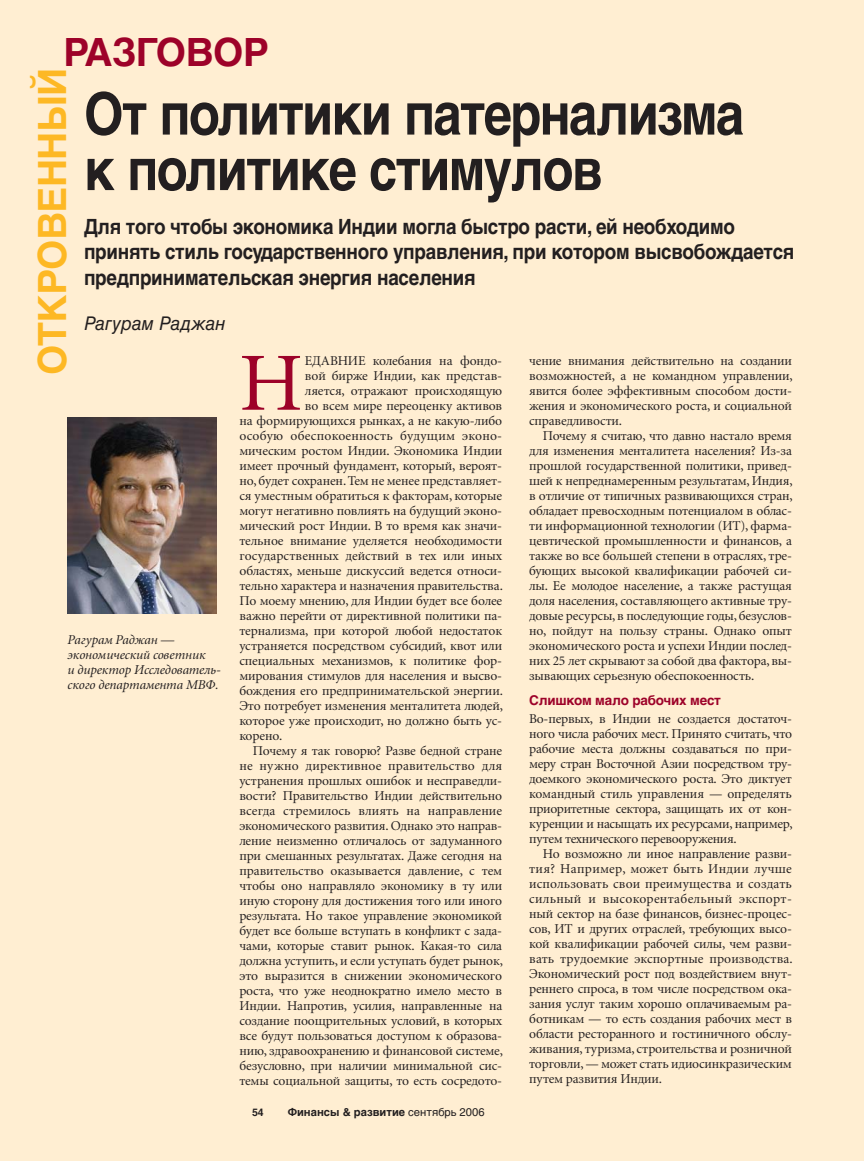
<style>
.page{position:relative;width:864px;height:1161px;background:#ffeed2}
.page>*{position:absolute;margin:0;border:0;box-sizing:border-box;transform-origin:0 0}
.t1{font:82.8px "Minion Cyr";color:#9d0229}
.t2{font:700 58.65px/55.5px "Helvetica Cyr";letter-spacing:-.035em;color:#231f20;scale:.87 1}
.t3{font:700 39px "Helvetica Cyr";letter-spacing:-.015em;color:#fdb824}
.t4{font:700 39px "Helvetica Cyr";letter-spacing:-.015em;color:#9d0229}
.t5{font:700 21px/25.5px "Helvetica Cyr";letter-spacing:-.015em;color:#231f20;scale:.9 1}
.t6{font:18.9px "Helvetica Cyr Inclined";color:#231f20;scale:.95 1}
.t7{font:13.5px/15px "Minion Cyr";letter-spacing:-.01em;color:#231f20;text-align:justify}
.t8{font:italic 13.5px/15px "Minion Cyr";letter-spacing:-.01em;color:#231f20}
.t9{font:13.5px "Minion Cyr";letter-spacing:.015em;color:#231f20}
.t10{font:13.5px "Minion Cyr";letter-spacing:.01em;color:#231f20}
.t11{font:700 13.5px "Helvetica Cyr";letter-spacing:-.015em;color:#9d0229}
.t12{font:700 11.25px "Helvetica Cyr";color:#231f20}
.t13{font:700 10.5px "Helvetica Cyr";color:#231f20}
.s1{font-family:"Helvetica Cyr Upright";font-weight:400}
</style>
<div class="page">
<img style="left:68px;top:417px;width:148px;height:196px">
<h3 class="t4" style="left:63px;top:38px;width:207px">РАЗГОВОР</h3>
<h3 class="t3" style="left:38px;top:375px;width:308px;rotate:-90deg">ОТКРОВЕННЫЙ</h3>
<h2 class="t2" style="left:84px;top:91px;width:760px">От политики патернализма к политике стимулов</h2>
<h3 class="t5" style="left:84px;top:215px;width:791px">Для того чтобы экономика Индии могла быстро расти, ей необходимо принять стиль государственного управления, при котором высвобождается предпринимательская энергия населения</h3>
<h3 class="t6" style="left:84px;top:316px;width:150px">Рагурам Раджан</h3>
<h1 class="t1" style="left:239px;top:350px;width:65px">Н</h1>
<p class="t7" style="left:305px;top:354px;width:199px">ЕДАВНИЕ колебания на фондо-</p>
<p class="t7" style="left:529px;top:354px;width:265px">чение внимания действительно на создании возможностей, а не командном управлении, явится более эффективным способом дости&shy;жения и экономического роста, и социальной справедливости.</p>
<p class="t7" style="left:529px;top:429px;width:265px;text-indent:14px">Почему я считаю, что давно настало время для изменения менталитета населения? Из-за прошлой государственной политики, привед&shy;шей к непреднамеренным результатам, Индия, в отличие от типичных развивающихся стран, обладает превосходным потенциалом в облас&shy;ти информационной технологии (ИТ), фарма&shy;цевтической промышленности и финансов, а также во все большей степени в отраслях, тре&shy;бующих высокой квалификации рабочей си&shy;лы. Ее молодое население, а также растущая доля населения, составляющего активные тру&shy;довые ресурсы, в последующие годы, безуслов&shy;но, пойдут на пользу страны. Однако опыт экономического роста и успехи Индии послед&shy;них 25 лет скрывают за собой два фактора, вы&shy;зывающих серьезную обеспокоенность.</p>
<p class="t11" style="left:529px;top:696px;width:193px">Слишком мало рабочих мест</p>
<p class="t7" style="left:529px;top:713px;width:265px">Во-первых, в Индии не создается достаточ&shy;ного числа рабочих мест. Принято считать, что рабочие места должны создаваться по при&shy;меру стран Восточной Азии посредством тру&shy;доемкого экономического роста. Это диктует командный стиль управления — определять приоритетные сектора, защищать их от кон&shy;куренции и насыщать их ресурсами, например, путем технического перевооружения.</p>
<p class="t7" style="left:529px;top:848px;width:265px;text-indent:14px">Но возможно ли иное направление разви&shy;тия? Например, может быть Индии лучше ис поль зовать свои преимущества и создать сильный и высокорентабельный экспорт&shy;ный сектор на базе финансов, бизнес-процес&shy;сов, ИТ и других отраслей, требующих высо&shy;кой квалификации рабочей силы, чем разви&shy;вать трудоемкие экспортные производства.<br>Экономический рост под воздействием внут&shy;реннего спроса, в том числе посредством ока&shy;зания услуг таким хорошо оплачиваемым ра&shy;ботникам — то есть создания рабочих мест в области ресторанного и гостиничного обслу&shy;живания, туризма, строительства и розничной торговли, — может стать идиосинкразическим путем развития Индии.</p>
<p class="t7" style="left:305px;top:369px;width:199px">вой бирже Индии, как представ-</p>
<p class="t7" style="left:305px;top:384px;width:199px">ляется, отражают происходящую</p>
<p class="t7" style="left:305px;top:399px;width:199px">во всем мире переоценку активов</p>
<p class="t7" style="left:239px;top:414px;width:264px">на формирующихся рынках, а не какую-либо</p>
<p class="t9" style="left:239px;top:430px;width:264px">особую обеспокоенность будущим эконо-</p>
<p class="t7" style="left:239px;top:444px;width:264px">мическим ростом Индии. Экономика Индии</p>
<p class="t7" style="left:239px;top:459px;width:264px">имеет прочный фундамент, который, вероят-</p>
<p class="t7" style="left:239px;top:474px;width:264px">но, будет сохранен. Тем не менее представляет-</p>
<p class="t7" style="left:239px;top:489px;width:264px">ся уместным обратиться к факторам, которые</p>
<p class="t7" style="left:239px;top:504px;width:264px">могут негативно повлиять на будущий эконо-</p>
<p class="t7" style="left:239px;top:519px;width:264px">мический рост Индии. В то время как значи-</p>
<p class="t7" style="left:239px;top:534px;width:264px">тельное внимание уделяется необходимости</p>
<p class="t7" style="left:239px;top:549px;width:264px">государственных действий в тех или иных</p>
<p class="t7" style="left:239px;top:564px;width:264px">областях, меньше дискуссий ведется относи-</p>
<p class="t7" style="left:239px;top:579px;width:265px">тельно характера и назначения правительства.</p>
<p class="t7" style="left:239px;top:594px;width:264px">По моему мнению, для Индии будет все более</p>
<p class="t7" style="left:239px;top:609px;width:264px">важно перейти от директивной политики па-</p>
<p class="t7" style="left:239px;top:624px;width:264px">тернализма, при которой любой недостаток</p>
<p class="t7" style="left:239px;top:639px;width:264px">устраняется посредством субсидий, квот или</p>
<p class="t7" style="left:239px;top:654px;width:264px">специальных механизмов, к политике фор-</p>
<p class="t7" style="left:239px;top:669px;width:264px">мирования стимулов для населения и высво-</p>
<p class="t7" style="left:239px;top:684px;width:265px">бождения его предпринимательской энергии.</p>
<p class="t7" style="left:239px;top:699px;width:265px">Это потребует изменения менталитета людей,</p>
<p class="t7" style="left:239px;top:714px;width:264px">которое уже происходит, но должно быть ус-</p>
<p class="t7" style="left:239px;top:729px;width:45px">корено.</p>
<p class="t7" style="left:253px;top:744px;width:251px">Почему я так говорю? Разве бедной стране</p>
<p class="t10" style="left:239px;top:760px;width:264px">не нужно директивное правительство для</p>
<p class="t7" style="left:239px;top:774px;width:264px">устранения прошлых ошибок и несправедли-</p>
<p class="t7" style="left:239px;top:789px;width:264px">вости? Правительство Индии действительно</p>
<p class="t7" style="left:239px;top:804px;width:264px">всегда стремилось влиять на направление</p>
<p class="t7" style="left:239px;top:819px;width:264px">экономического развития. Однако это направ-</p>
<p class="t7" style="left:239px;top:834px;width:264px">ление неизменно отличалось от задуманного</p>
<p class="t7" style="left:239px;top:849px;width:264px">при смешанных результатах. Даже сегодня на</p>
<p class="t7" style="left:239px;top:864px;width:264px">правительство оказывается давление, с тем</p>
<p class="t7" style="left:239px;top:879px;width:264px">чтобы оно направляло экономику в ту или</p>
<p class="t7" style="left:239px;top:894px;width:264px">иную сторону для достижения того или иного</p>
<p class="t7" style="left:239px;top:909px;width:264px">результата. Но такое управление экономикой</p>
<p class="t7" style="left:239px;top:924px;width:264px">будет все больше вступать в конфликт с зада-</p>
<p class="t7" style="left:239px;top:939px;width:264px">чами, которые ставит рынок. Какая-то сила</p>
<p class="t7" style="left:239px;top:954px;width:265px">должна уступить, и если уступать будет рынок,</p>
<p class="t7" style="left:239px;top:969px;width:264px">это выразится в снижении экономического</p>
<p class="t7" style="left:239px;top:984px;width:264px">роста, что уже неоднократно имело место в</p>
<p class="t7" style="left:239px;top:999px;width:264px">Индии. Напротив, усилия, направленные на</p>
<p class="t7" style="left:239px;top:1014px;width:264px">создание поощрительных условий, в которых</p>
<p class="t7" style="left:239px;top:1029px;width:264px">все будут пользоваться доступом к образова-</p>
<p class="t7" style="left:239px;top:1044px;width:265px">нию, здравоохранению и финансовой системе,</p>
<p class="t7" style="left:239px;top:1059px;width:264px">безусловно, при наличии минимальной сис-</p>
<p class="t7" style="left:239px;top:1074px;width:264px">темы социальной защиты, то есть сосредото-</p>
<p class="t8" style="left:68px;top:634px;width:155px">Рагурам Раджан — экономический советник<br>и директор Исследователь&shy;ского департамента МВФ.</p>
<p class="t13" style="left:252px;top:1109px;width:13px">54</p>
<p class="t12" style="left:288px;top:1108px;width:198px">Финансы &amp; развитие <span class="s1">сентябрь 2006</span></p>
</div>
